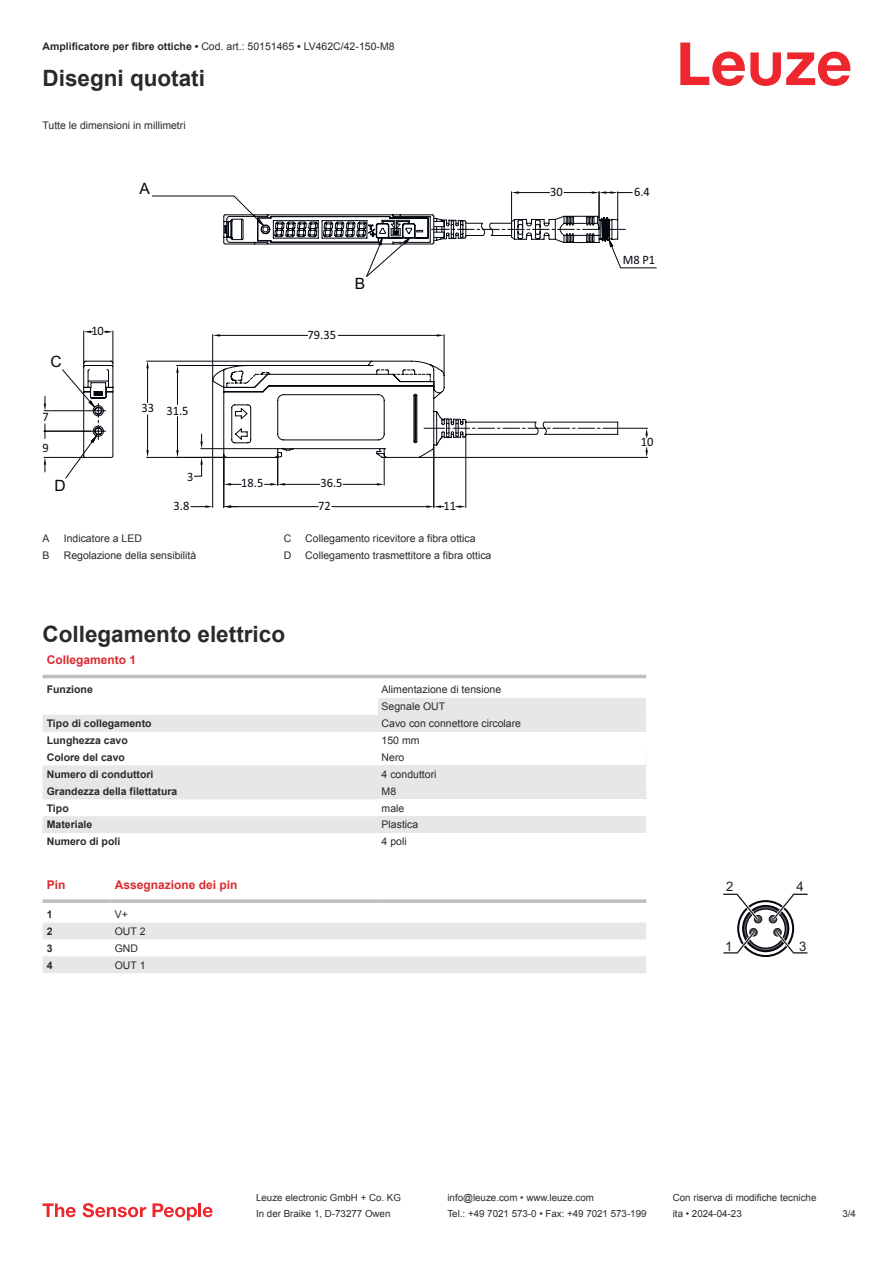
<style>
.page{position:relative;width:893px;height:1263px;background:#fff}
.page>*{position:absolute;margin:0;border:0;box-sizing:border-box;transform-origin:0 0}
.t1{font:700 22.5px "Arial";color:#2b292a}
.t2{font:15.6px "Arial";color:#04080f}
.t3{font:13.2px "Arial";color:#1e2328}
.t4{font:12.9px "Calibri";color:#04080f}
.t5{font:700 12px "Arial";color:#db2a30}
.t6{font:10.5px/17px "Arial";color:#2b292a}
.t7{font:700 10.5px "Arial";color:#2b292a}
.t8{font:9.75px "Arial";color:#2b292a}
.s1{font-weight:700}
</style>
<div class="page">
<svg style="left:680px;top:43px;width:170px;height:43px"></svg>
<svg style="left:43px;top:674px;width:603px;height:5px"></svg>
<svg style="left:43px;top:715px;width:335px;height:118px;fill:#e6e7e9"></svg>
<hr style="left:43px;top:675px;width:335px;height:3px;background:#bdbfc1">
<hr style="left:378px;top:675px;width:268px;height:3px;background:#bdbfc1">
<div style="left:378px;top:698px;width:268px;height:17px;background:#e6e7e9"></div>
<div style="left:378px;top:715px;width:268px;height:17px;background:#e6e7e9"></div>
<div style="left:378px;top:765px;width:268px;height:17px;background:#e6e7e9"></div>
<div style="left:378px;top:782px;width:268px;height:17px;background:#e6e7e9"></div>
<div style="left:378px;top:816px;width:268px;height:17px;background:#e6e7e9"></div>
<svg style="left:43px;top:922px;width:603px;height:51px"></svg>
<svg style="left:43px;top:899px;width:68px;height:4px"></svg>
<svg style="left:111px;top:899px;width:267px;height:4px"></svg>
<svg style="left:378px;top:899px;width:268px;height:4px"></svg>
<svg style="left:723px;top:893px;width:85px;height:64px"></svg>
<svg style="left:43px;top:1203px;width:33px;height:14px"></svg>
<svg style="left:83px;top:1203px;width:63px;height:14px"></svg>
<svg style="left:153px;top:1203px;width:44px;height:17px"></svg>
<hr style="left:198px;top:1203px;width:3px;height:14px;background:#ed272d">
<svg style="left:203px;top:1207px;width:10px;height:10px"></svg>
<svg style="left:65px;top:330px;width:366px;height:149px"></svg>
<svg style="left:84px;top:331px;width:7px;height:2px"></svg>
<svg style="left:106px;top:331px;width:7px;height:2px"></svg>
<hr style="left:44px;top:410px;width:47px;height:1px;background:#04080f">
<svg style="left:44px;top:396px;width:2px;height:15px"></svg>
<hr style="left:44px;top:431px;width:47px;height:1px;background:#04080f">
<hr style="left:44px;top:457px;width:41px;height:1px;background:#04080f">
<svg style="left:44px;top:424px;width:2px;height:14px"></svg>
<svg style="left:44px;top:457px;width:2px;height:15px"></svg>
<hr style="left:147px;top:361px;width:225px;height:1px;background:#04080f">
<hr style="left:147px;top:457px;width:79px;height:1px;background:#04080f">
<hr style="left:147px;top:368px;width:1px;height:35px;background:#04080f">
<hr style="left:147px;top:415px;width:1px;height:35px;background:#04080f">
<svg style="left:146px;top:361px;width:3px;height:7px"></svg>
<svg style="left:146px;top:450px;width:3px;height:7px"></svg>
<svg style="left:224px;top:483px;width:17px;height:3px"></svg>
<hr style="left:277px;top:455px;width:1px;height:30px;background:#04080f">
<hr style="left:384px;top:455px;width:1px;height:30px;background:#04080f">
<hr style="left:285px;top:484px;width:35px;height:1px;background:#04080f">
<hr style="left:343px;top:484px;width:34px;height:1px;background:#04080f">
<svg style="left:264px;top:483px;width:21px;height:3px"></svg>
<svg style="left:377px;top:483px;width:7px;height:3px"></svg>
<hr style="left:231px;top:506px;width:87px;height:1px;background:#04080f">
<hr style="left:332px;top:506px;width:94px;height:1px;background:#04080f">
<hr style="left:212px;top:334px;width:1px;height:47px;background:#04080f">
<hr style="left:220px;top:335px;width:88px;height:1px;background:#04080f">
<hr style="left:338px;top:335px;width:99px;height:1px;background:#04080f">
<svg style="left:213px;top:334px;width:7px;height:3px"></svg>
<hr style="left:177px;top:365px;width:70px;height:1px;background:#04080f">
<hr style="left:177px;top:373px;width:1px;height:31px;background:#04080f">
<hr style="left:177px;top:417px;width:1px;height:33px;background:#04080f">
<svg style="left:176px;top:365px;width:3px;height:8px"></svg>
<svg style="left:176px;top:450px;width:3px;height:7px"></svg>
<svg style="left:194px;top:433px;width:83px;height:44px"></svg>
<hr style="left:419px;top:457px;width:228px;height:1px;background:#04080f">
<hr style="left:223px;top:455px;width:1px;height:52px;background:#04080f">
<hr style="left:212px;top:381px;width:1px;height:126px;background:#04080f">
<svg style="left:224px;top:505px;width:14px;height:3px"></svg>
<svg style="left:191px;top:505px;width:22px;height:3px"></svg>
<svg style="left:152px;top:191px;width:480px;height:86px"></svg>
<svg style="left:433px;top:236px;width:224px;height:272px"></svg>
<svg style="left:426px;top:505px;width:15px;height:3px"></svg>
<svg style="left:459px;top:505px;width:7px;height:3px"></svg>
<p class="t6" style="left:43px;top:39px;width:354px"><span class="s1">Amplificatore per fibre ottiche •</span> Cod. art.: 50151465 <span class="s1">•</span> LV462C/42-150-M8</p>
<h1 class="t1" style="left:43px;top:70px;width:164px">Disegni quotati</h1>
<p class="t6" style="left:43px;top:117px;width:145px">Tutte le dimensioni in millimetri</p>
<h2 class="t2" style="left:50px;top:352px;width:13px">C</h2>
<p class="t4" style="left:43px;top:409px;width:8px">7</p>
<p class="t4" style="left:43px;top:440px;width:8px">9</p>
<h2 class="t2" style="left:55px;top:477px;width:13px">D</h2>
<p class="t4" style="left:91px;top:323px;width:14px">10</p>
<h2 class="t2" style="left:140px;top:180px;width:12px">A</h2>
<p class="t4" style="left:308px;top:327px;width:30px">79.35</p>
<h2 class="t2" style="left:355px;top:274px;width:12px">B</h2>
<p class="t4" style="left:142px;top:403px;width:49px">33 31.5</p>
<p class="t4" style="left:187px;top:469px;width:8px">3</p>
<p class="t4" style="left:241px;top:475px;width:24px">18.5</p>
<p class="t4" style="left:320px;top:475px;width:24px">36.5</p>
<p class="t4" style="left:174px;top:498px;width:17px">3.8</p>
<p class="t4" style="left:318px;top:498px;width:14px">72</p>
<p class="t4" style="left:443px;top:498px;width:14px">11</p>
<p class="t6" style="left:43px;top:531px;width:9px">A</p>
<p class="t6" style="left:64px;top:531px;width:80px">Indicatore a LED</p>
<p class="t6" style="left:43px;top:548px;width:9px">B</p>
<p class="t6" style="left:64px;top:548px;width:134px">Regolazione della sensibilità</p>
<p class="t6" style="left:284px;top:531px;width:9px">C</p>
<p class="t6" style="left:305px;top:531px;width:172px">Collegamento ricevitore a fibra ottica</p>
<p class="t6" style="left:284px;top:548px;width:9px">D</p>
<p class="t6" style="left:305px;top:548px;width:188px">Collegamento trasmettitore a fibra ottica</p>
<h1 class="t1" style="left:43px;top:625px;width:244px">Collegamento elettrico</h1>
<p class="t5" style="left:47px;top:655px;width:91px">Collegamento 1</p>
<p class="t7" style="left:47px;top:685px;width:48px">Funzione</p>
<p class="t6" style="left:382px;top:682px;width:121px">Alimentazione di tensione<br>Segnale OUT</p>
<p class="t7" style="left:47px;top:719px;width:106px">Tipo di collegamento</p>
<p class="t6" style="left:382px;top:716px;width:141px">Cavo con connettore circolare</p>
<p class="t7" style="left:47px;top:736px;width:83px">Lunghezza cavo</p>
<p class="t6" style="left:382px;top:733px;width:39px">150 mm</p>
<p class="t7" style="left:47px;top:753px;width:80px">Colore del cavo</p>
<p class="t6" style="left:382px;top:750px;width:24px">Nero</p>
<p class="t7" style="left:47px;top:770px;width:108px">Numero di conduttori</p>
<p class="t6" style="left:382px;top:766px;width:56px">4 conduttori</p>
<p class="t7" style="left:47px;top:787px;width:132px">Grandezza della filettatura</p>
<p class="t6" style="left:382px;top:783px;width:16px">M8</p>
<p class="t7" style="left:47px;top:804px;width:23px">Tipo</p>
<p class="t6" style="left:382px;top:800px;width:24px">male</p>
<p class="t7" style="left:47px;top:821px;width:47px">Materiale</p>
<p class="t6" style="left:382px;top:817px;width:38px">Plastica</p>
<p class="t7" style="left:47px;top:838px;width:75px">Numero di poli</p>
<p class="t6" style="left:382px;top:834px;width:27px">4 poli</p>
<p class="t5" style="left:47px;top:880px;width:20px">Pin</p>
<p class="t5" style="left:115px;top:880px;width:124px">Assegnazione dei pin</p>
<p class="t7" style="left:47px;top:910px;width:7px">1</p>
<p class="t6" style="left:115px;top:907px;width:15px">V+</p>
<p class="t7" style="left:47px;top:927px;width:7px">2</p>
<p class="t6" style="left:115px;top:923px;width:32px">OUT 2</p>
<p class="t7" style="left:47px;top:944px;width:7px">3</p>
<p class="t6" style="left:115px;top:940px;width:25px">GND</p>
<p class="t7" style="left:47px;top:961px;width:7px">4</p>
<p class="t6" style="left:115px;top:957px;width:32px">OUT 1</p>
<p class="t4" style="left:550px;top:184px;width:14px">30</p>
<p class="t4" style="left:634px;top:184px;width:17px">6.4</p>
<p class="t4" style="left:623px;top:252px;width:34px">M8 P1</p>
<p class="t4" style="left:641px;top:434px;width:14px">10</p>
<p class="t3" style="left:726px;top:879px;width:9px">2</p>
<p class="t3" style="left:796px;top:879px;width:9px">4</p>
<p class="t3" style="left:725px;top:938px;width:9px">1</p>
<p class="t3" style="left:799px;top:938px;width:9px">3</p>
<p class="t8" style="left:256px;top:1194px;width:146px">Leuze electronic GmbH + Co. KG</p>
<p class="t8" style="left:447px;top:1194px;width:148px">info@leuze.com • www.leuze.com</p>
<p class="t8" style="left:673px;top:1194px;width:145px">Con riserva di modifiche tecniche</p>
<p class="t8" style="left:256px;top:1210px;width:136px">In der Braike 1, D-73277 Owen</p>
<p class="t8" style="left:447px;top:1210px;width:201px">Tel.: +49 7021 573-0 • Fax: +49 7021 573-199</p>
<p class="t8" style="left:673px;top:1210px;width:70px">ita • 2024-04-23</p>
<p class="t8" style="left:842px;top:1210px;width:15px">3 /4</p>
</div>
